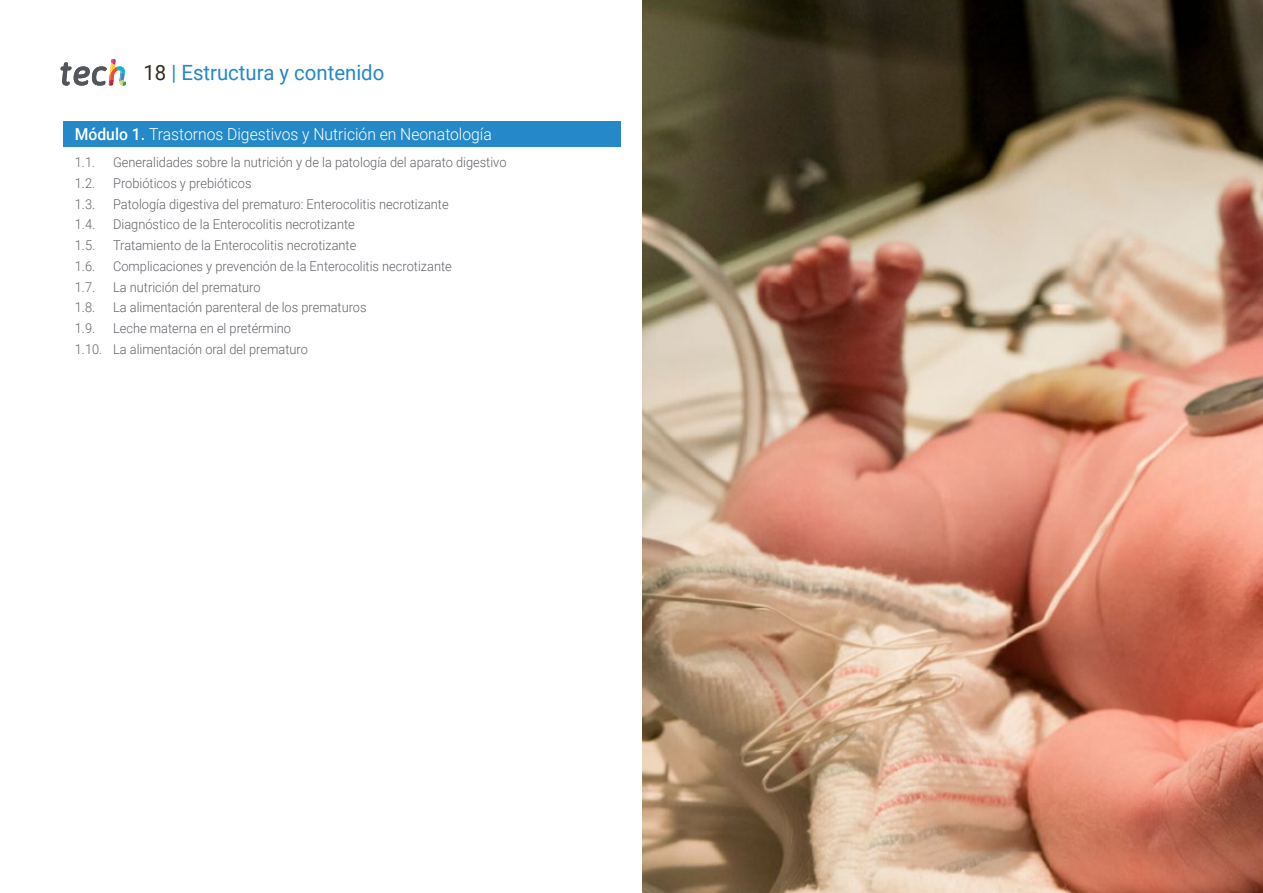
<style>
.page{position:relative;width:1263px;height:893px;background:#fff}
.page>*{position:absolute;margin:0;border:0;box-sizing:border-box;transform-origin:0 0}
.t1{font:21px "Roboto";color:#2488c9}
.t2{font:300 16.5px "Roboto";color:#fff;scale:.95 1}
.t3{font:300 13.5px/20.7px "Roboto";color:#61646a;scale:.95 1}
.s1{color:#312e20}
.s2{font-weight:500}
</style>
<div class="page">
<img style="left:642px;top:0;width:621px;height:893px">
<div style="left:64px;top:121px;width:557px;height:25px;background:#2488c9"></div>
<svg style="left:61px;top:59px;width:65px;height:27px"></svg>
<h1 class="t1" style="left:144px;top:57px;width:242px"><span class="s1">18</span> | Estructura y contenido</h1>
<p class="t2" style="left:75px;top:123px;width:440px"><span class="s2">Módulo 1.</span> Trastornos Digestivos y Nutrición en Neonatología</p>
<p class="t3" style="left:75px;top:151px;width:23px">1.1.</p>
<p class="t3" style="left:113px;top:151px;width:416px">Generalidades sobre la nutrición y de la patología del aparato digestivo</p>
<p class="t3" style="left:75px;top:172px;width:23px">1.2.</p>
<p class="t3" style="left:113px;top:172px;width:147px">Probióticos y prebióticos</p>
<p class="t3" style="left:75px;top:193px;width:23px">1.3.</p>
<p class="t3" style="left:113px;top:193px;width:355px">Patología digestiva del prematuro: Enterocolitis necrotizante</p>
<p class="t3" style="left:75px;top:214px;width:23px">1.4.</p>
<p class="t3" style="left:113px;top:214px;width:256px">Diagnóstico de la Enterocolitis necrotizante</p>
<p class="t3" style="left:75px;top:234px;width:23px">1.5.</p>
<p class="t3" style="left:113px;top:234px;width:257px">Tratamiento de la Enterocolitis necrotizante</p>
<p class="t3" style="left:75px;top:255px;width:23px">1.6.</p>
<p class="t3" style="left:113px;top:255px;width:358px">Complicaciones y prevención de la Enterocolitis necrotizante</p>
<p class="t3" style="left:75px;top:276px;width:23px">1.7.</p>
<p class="t3" style="left:113px;top:276px;width:157px">La nutrición del prematuro</p>
<p class="t3" style="left:75px;top:297px;width:23px">1.8.</p>
<p class="t3" style="left:113px;top:297px;width:268px">La alimentación parenteral de los prematuros</p>
<p class="t3" style="left:75px;top:317px;width:23px">1.9.</p>
<p class="t3" style="left:75px;top:317px;width:247px;text-indent:38px">Leche materna en el pretérmino<br>1.10. La alimentación oral del prematuro</p>
</div>
